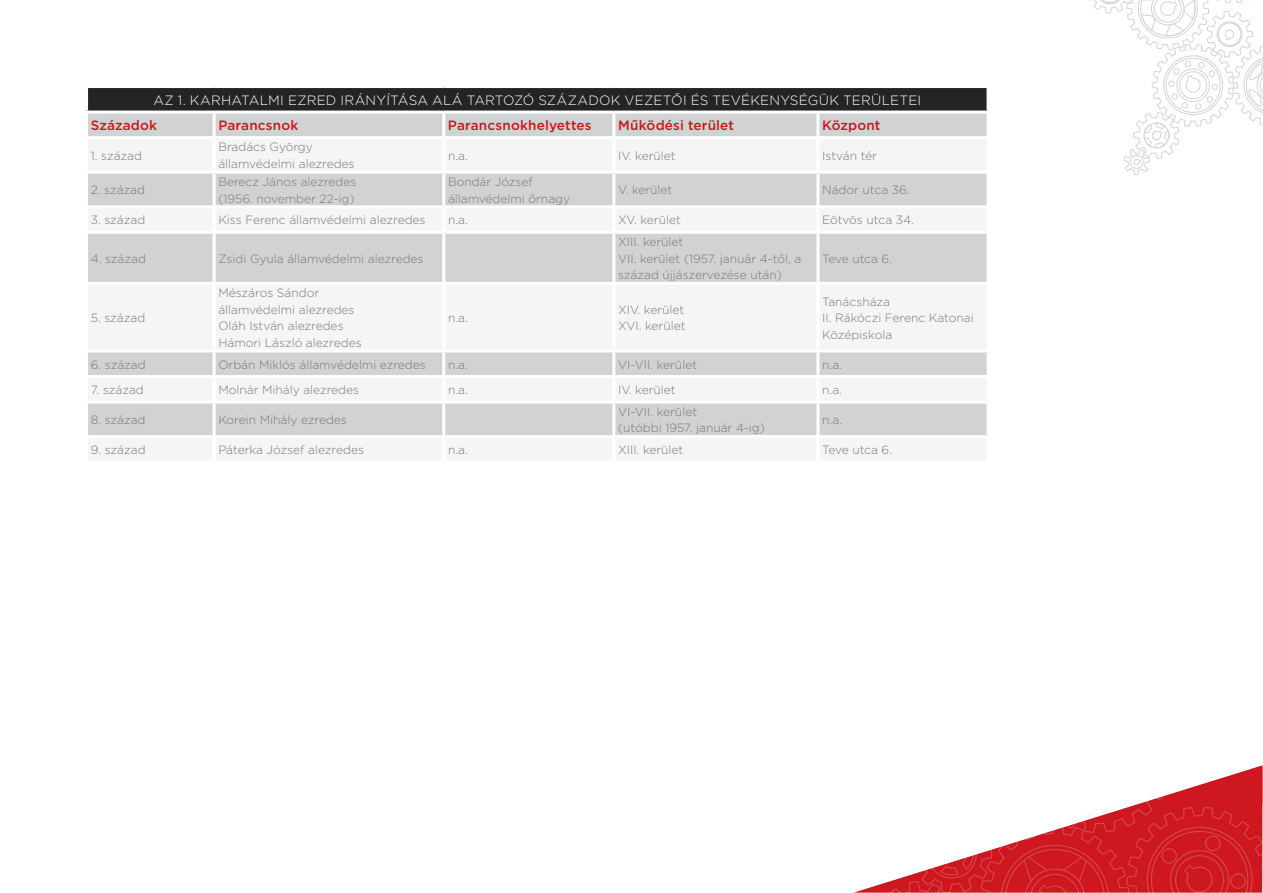
<style>
.page{position:relative;width:1263px;height:893px;background:#fff}
.page>*{position:absolute;margin:0;border:0;box-sizing:border-box;transform-origin:0 0}
.t1{font:300 13.5px "Gotham";letter-spacing:.015em;color:#fff}
.t2{font:500 13.5px "Gotham";letter-spacing:.015em;color:#cd151d}
.t3{font:300 12px/16.5px "Gotham";color:#76787b}
</style>
<div class="page">
<img style="left:853px;top:765px;width:410px;height:128px">
<svg style="left:1089px;top:0;width:174px;height:176px"></svg>
<div style="left:87px;top:87px;width:901px;height:25px;background:#262324"></div>
<div style="left:88px;top:114px;width:898px;height:22px;background:#d1d2d4"></div>
<svg style="left:88px;top:174px;width:898px;height:261px;fill:#d1d2d4"></svg>
<hr style="left:85px;top:85px;width:129px;height:3px;background:#fff">
<hr style="left:85px;top:88px;width:3px;height:23px;background:#fff">
<hr style="left:214px;top:85px;width:230px;height:3px;background:#fff">
<hr style="left:444px;top:85px;width:170px;height:3px;background:#fff">
<hr style="left:614px;top:85px;width:204px;height:3px;background:#fff">
<hr style="left:818px;top:85px;width:171px;height:3px;background:#fff">
<hr style="left:986px;top:88px;width:3px;height:23px;background:#fff">
<hr style="left:85px;top:111px;width:129px;height:3px;background:#fff">
<hr style="left:214px;top:111px;width:230px;height:3px;background:#fff">
<hr style="left:213px;top:114px;width:3px;height:22px;background:#fff">
<hr style="left:444px;top:111px;width:170px;height:3px;background:#fff">
<hr style="left:442px;top:114px;width:3px;height:22px;background:#fff">
<hr style="left:614px;top:111px;width:204px;height:3px;background:#fff">
<hr style="left:612px;top:114px;width:3px;height:22px;background:#fff">
<hr style="left:818px;top:111px;width:171px;height:3px;background:#fff">
<hr style="left:816px;top:114px;width:3px;height:22px;background:#fff">
<hr style="left:213px;top:174px;width:3px;height:31px;background:#fff">
<hr style="left:442px;top:174px;width:3px;height:31px;background:#fff">
<hr style="left:612px;top:174px;width:3px;height:31px;background:#fff">
<hr style="left:816px;top:174px;width:3px;height:31px;background:#fff">
<hr style="left:85px;top:205px;width:129px;height:3px;background:#fff">
<hr style="left:214px;top:205px;width:230px;height:3px;background:#fff">
<hr style="left:213px;top:208px;width:3px;height:23px;background:#fff">
<hr style="left:444px;top:205px;width:170px;height:3px;background:#fff">
<hr style="left:442px;top:208px;width:3px;height:23px;background:#fff">
<hr style="left:614px;top:205px;width:204px;height:3px;background:#fff">
<hr style="left:612px;top:208px;width:3px;height:23px;background:#fff">
<hr style="left:818px;top:205px;width:171px;height:3px;background:#fff">
<hr style="left:816px;top:208px;width:3px;height:23px;background:#fff">
<hr style="left:85px;top:231px;width:129px;height:3px;background:#fff">
<hr style="left:214px;top:231px;width:230px;height:3px;background:#fff">
<hr style="left:213px;top:234px;width:3px;height:48px;background:#fff">
<hr style="left:444px;top:231px;width:170px;height:3px;background:#fff">
<hr style="left:442px;top:234px;width:3px;height:48px;background:#fff">
<hr style="left:614px;top:231px;width:204px;height:3px;background:#fff">
<hr style="left:612px;top:234px;width:3px;height:48px;background:#fff">
<hr style="left:818px;top:231px;width:171px;height:3px;background:#fff">
<hr style="left:816px;top:234px;width:3px;height:48px;background:#fff">
<hr style="left:85px;top:282px;width:129px;height:3px;background:#fff">
<hr style="left:214px;top:282px;width:230px;height:3px;background:#fff">
<hr style="left:213px;top:285px;width:3px;height:64px;background:#fff">
<hr style="left:444px;top:282px;width:170px;height:3px;background:#fff">
<hr style="left:442px;top:285px;width:3px;height:64px;background:#fff">
<hr style="left:614px;top:282px;width:204px;height:3px;background:#fff">
<hr style="left:612px;top:285px;width:3px;height:64px;background:#fff">
<hr style="left:818px;top:282px;width:171px;height:3px;background:#fff">
<hr style="left:816px;top:285px;width:3px;height:64px;background:#fff">
<hr style="left:85px;top:349px;width:129px;height:3px;background:#fff">
<hr style="left:214px;top:349px;width:230px;height:3px;background:#fff">
<hr style="left:213px;top:352px;width:3px;height:23px;background:#fff">
<hr style="left:444px;top:349px;width:170px;height:3px;background:#fff">
<hr style="left:442px;top:352px;width:3px;height:23px;background:#fff">
<hr style="left:614px;top:349px;width:204px;height:3px;background:#fff">
<hr style="left:612px;top:352px;width:3px;height:23px;background:#fff">
<hr style="left:818px;top:349px;width:171px;height:3px;background:#fff">
<hr style="left:816px;top:352px;width:3px;height:23px;background:#fff">
<hr style="left:85px;top:375px;width:129px;height:3px;background:#fff">
<hr style="left:214px;top:375px;width:230px;height:3px;background:#fff">
<hr style="left:213px;top:378px;width:3px;height:23px;background:#fff">
<hr style="left:444px;top:375px;width:170px;height:3px;background:#fff">
<hr style="left:442px;top:378px;width:3px;height:23px;background:#fff">
<hr style="left:614px;top:375px;width:204px;height:3px;background:#fff">
<hr style="left:612px;top:378px;width:3px;height:23px;background:#fff">
<hr style="left:818px;top:375px;width:171px;height:3px;background:#fff">
<hr style="left:816px;top:378px;width:3px;height:23px;background:#fff">
<hr style="left:85px;top:401px;width:129px;height:3px;background:#fff">
<hr style="left:214px;top:401px;width:230px;height:3px;background:#fff">
<hr style="left:213px;top:404px;width:3px;height:31px;background:#fff">
<hr style="left:444px;top:401px;width:170px;height:3px;background:#fff">
<hr style="left:442px;top:404px;width:3px;height:31px;background:#fff">
<hr style="left:614px;top:401px;width:204px;height:3px;background:#fff">
<hr style="left:612px;top:404px;width:3px;height:31px;background:#fff">
<hr style="left:818px;top:401px;width:171px;height:3px;background:#fff">
<hr style="left:816px;top:404px;width:3px;height:31px;background:#fff">
<p class="t1" style="left:153px;top:91px;width:769px">Az 1. karhatalmi ezred irányítása alá tartozó százado k vezetői és tevékenységük területei</p>
<p class="t2" style="left:91px;top:117px;width:68px">Századok</p>
<p class="t2" style="left:218px;top:117px;width:82px">Parancsnok</p>
<p class="t2" style="left:448px;top:117px;width:145px">Parancsnokhelyettes</p>
<p class="t2" style="left:618px;top:117px;width:117px">Működési terület</p>
<p class="t2" style="left:822px;top:117px;width:60px">Központ</p>
<p class="t3" style="left:91px;top:147px;width:53px">1. század</p>
<p class="t3" style="left:218px;top:139px;width:138px">Bradács György államvédelmi alezredes</p>
<p class="t3" style="left:448px;top:147px;width:21px">n.a.</p>
<p class="t3" style="left:618px;top:147px;width:59px">IV. kerület</p>
<p class="t3" style="left:822px;top:147px;width:56px">I stván tér</p>
<p class="t3" style="left:91px;top:181px;width:56px">2. század</p>
<p class="t3" style="left:218px;top:173px;width:140px">Berecz János alezredes (1956. november 22-ig)</p>
<p class="t3" style="left:448px;top:173px;width:124px">Bondár József államvédelmi őrnagy</p>
<p class="t3" style="left:618px;top:181px;width:56px">V. kerület</p>
<p class="t3" style="left:822px;top:181px;width:89px">Nádor utca 36.</p>
<p class="t3" style="left:91px;top:212px;width:56px">3. század</p>
<p class="t3" style="left:218px;top:212px;width:209px">Kiss Ferenc államvédelmi alezredes</p>
<p class="t3" style="left:448px;top:212px;width:21px">n.a.</p>
<p class="t3" style="left:618px;top:212px;width:64px">XV. kerület</p>
<p class="t3" style="left:822px;top:212px;width:93px">Eötvös utca 34.</p>
<p class="t3" style="left:91px;top:250px;width:57px">4. század</p>
<p class="t3" style="left:218px;top:250px;width:207px">Zsidi Gyula államvédelmi alezredes</p>
<p class="t3" style="left:618px;top:233px;width:185px">XIII . kerület<br>VII . kerület (1957. január 4-től, a század újjászervezése után)</p>
<p class="t3" style="left:822px;top:250px;width:71px">Teve utca 6.</p>
<p class="t3" style="left:91px;top:309px;width:56px">5. század</p>
<p class="t3" style="left:218px;top:284px;width:145px">M észáros Sándor államvédelmi alezredes<br>Oláh István alezredes<br>Hámori László alezredes</p>
<p class="t3" style="left:448px;top:309px;width:21px">n.a.</p>
<p class="t3" style="left:618px;top:301px;width:69px">XIV. kerület<br>XVI . kerület</p>
<p class="t3" style="left:822px;top:293px;width:153px">Tanácsháza<br>II . Rákóczi Ferenc Katonai<br>Középiskola</p>
<p class="t3" style="left:91px;top:356px;width:56px">6. század</p>
<p class="t3" style="left:218px;top:356px;width:209px">Orbán M iklós államvédelmi ezredes</p>
<p class="t3" style="left:448px;top:356px;width:21px">n.a.</p>
<p class="t3" style="left:618px;top:356px;width:81px">VI -VII . kerület</p>
<p class="t3" style="left:822px;top:356px;width:21px">n.a.</p>
<p class="t3" style="left:91px;top:381px;width:55px">7. század</p>
<p class="t3" style="left:218px;top:381px;width:142px">Molnár M ihály alezredes</p>
<p class="t3" style="left:448px;top:381px;width:21px">n.a.</p>
<p class="t3" style="left:618px;top:381px;width:59px">IV. kerület</p>
<p class="t3" style="left:822px;top:381px;width:21px">n.a.</p>
<p class="t3" style="left:91px;top:411px;width:56px">8. század</p>
<p class="t3" style="left:218px;top:411px;width:130px">Korein M ihály ezredes</p>
<p class="t3" style="left:618px;top:403px;width:148px">VI -VII . kerület<br>(utóbbi 1957. január 4-ig)</p>
<p class="t3" style="left:822px;top:411px;width:21px">n.a.</p>
<p class="t3" style="left:91px;top:441px;width:56px">9. század</p>
<p class="t3" style="left:218px;top:441px;width:147px">Páterka József alezredes</p>
<p class="t3" style="left:448px;top:441px;width:21px">n.a.</p>
<p class="t3" style="left:618px;top:441px;width:67px">XIII . kerület</p>
<p class="t3" style="left:822px;top:441px;width:71px">Teve utca 6.</p>
</div>
